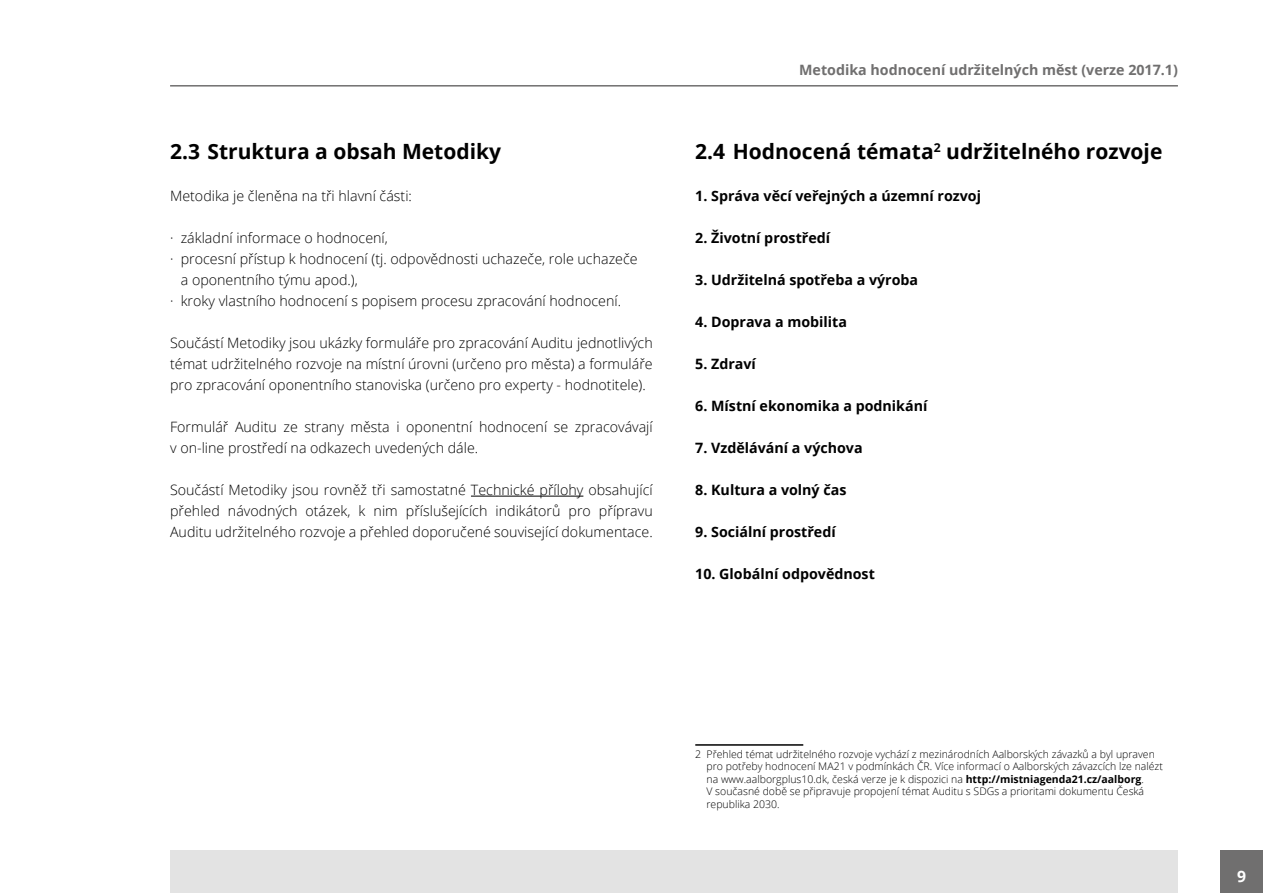
<style>
.page{position:relative;width:1263px;height:893px;background:#fff}
.page>*{position:absolute;margin:0;border:0;box-sizing:border-box;transform-origin:0 0}
.t1{font:700 21px "Open Sans";color:#000}
.t2{font:700 15.75px "Open Sans";color:#fff}
.t3{font:300 14.25px/21px "Open Sans";color:#000;text-align:justify}
.t4{font:700 14.25px "Open Sans";color:#000}
.t5{font:700 14.25px "Open Sans";color:#706f6f}
.t6{font:300 10.5px/12.6px "Open Sans";color:#000}
.s1{font-weight:700}
</style>
<div class="page">
<div style="left:170px;top:850px;width:1008px;height:43px;background:#e3e3e3"></div>
<div style="left:1220px;top:850px;width:43px;height:43px;background:#706f6f"></div>
<hr style="left:170px;top:85px;width:1008px;height:2px;background:#706f6f">
<hr style="left:471px;top:496px;width:112px;height:1px;background:#000">
<hr style="left:695px;top:744px;width:108px;height:2px;background:#000">
<h1 class="t1" style="left:170px;top:137px;width:332px">2.3 Struktura a obsah Metodiky</h1>
<p class="t3" style="left:170px;top:185px;width:243px">Metodika je členěna na tři hlavní části:</p>
<p class="t3" style="left:170px;top:227px;width:219px">· základní informace o hodnocení,</p>
<p class="t3" style="left:170px;top:248px;width:469px">· procesní přístup k hodnocení (tj. odpovědnosti uchazeče, role uchazeče</p>
<p class="t3" style="left:181px;top:269px;width:179px">a oponentního týmu apod.),</p>
<p class="t3" style="left:170px;top:290px;width:452px">· kroky vlastního hodnocení s popisem procesu zpracování hodnocení.</p>
<p class="t3" style="left:170px;top:332px;width:484px">Součástí Metodiky jsou ukázky formuláře pro zpracování Auditu jednotlivých témat udržitelného rozvoje na místní úrovni (určeno pro města) a formuláře pro zpracování oponentního stanoviska (určeno pro experty - hodnotitele).</p>
<p class="t3" style="left:170px;top:416px;width:484px">Formulář Auditu ze strany města i oponentní hodnocení se zpracovávají v on-line prostředí na odkazech uvedených dále.</p>
<p class="t3" style="left:170px;top:479px;width:484px">Součástí Metodiky jsou rovněž tři samostatné Technické přílohy obsahující přehled návodných otázek, k nim příslušejících indikátorů pro přípravu Auditu udržitelného rozvoje a přehled doporučené související dokumentace.</p>
<p class="t5" style="left:799px;top:60px;width:380px">Metodika hodnocení udržitelných měst (verze 2017.1)</p>
<h1 class="t1" style="left:695px;top:137px;width:469px">2.4 Hodnocená témata<sup>2</sup> udržitelného rozvoje</h1>
<p class="t4" style="left:695px;top:186px;width:287px">1. Správa věcí veřejných a územní rozvoj</p>
<p class="t4" style="left:695px;top:228px;width:136px">2. Životní prostředí</p>
<p class="t4" style="left:695px;top:270px;width:224px">3. Udržitelná spotřeba a výroba</p>
<p class="t4" style="left:695px;top:312px;width:153px">4. Doprava a mobilita</p>
<p class="t4" style="left:695px;top:354px;width:62px">5. Zdraví</p>
<p class="t4" style="left:695px;top:396px;width:234px">6. Místní ekonomika a podnikání</p>
<p class="t4" style="left:695px;top:438px;width:169px">7. Vzdělávání a výchova</p>
<p class="t4" style="left:695px;top:480px;width:153px">8. Kultura a volný čas</p>
<p class="t4" style="left:695px;top:522px;width:142px">9. Sociální prostředí</p>
<p class="t4" style="left:695px;top:564px;width:181px">10. Globální odpovědnost</p>
<p class="t6" style="left:706px;top:747px;width:458px;text-indent:-11px">2 Přehled témat udržitelného rozvoje vychází z mezinárodních Aalborských závazků a byl upraven pro potřeby hodnocení MA21 v podmínkách ČR. Více informací o Aalborských závazcích lze nalézt na www.aalborgplus10.dk, česká verze je k dispozici na <span class="s1">http://mistniagenda21.cz/aalborg</span>.<br>V současné době se připravuje propojení témat Auditu s SDGs a prioritami dokumentu Česká republika 2030.</p>
<p class="t2" style="left:1237px;top:865px;width:10px">9</p>
</div>
